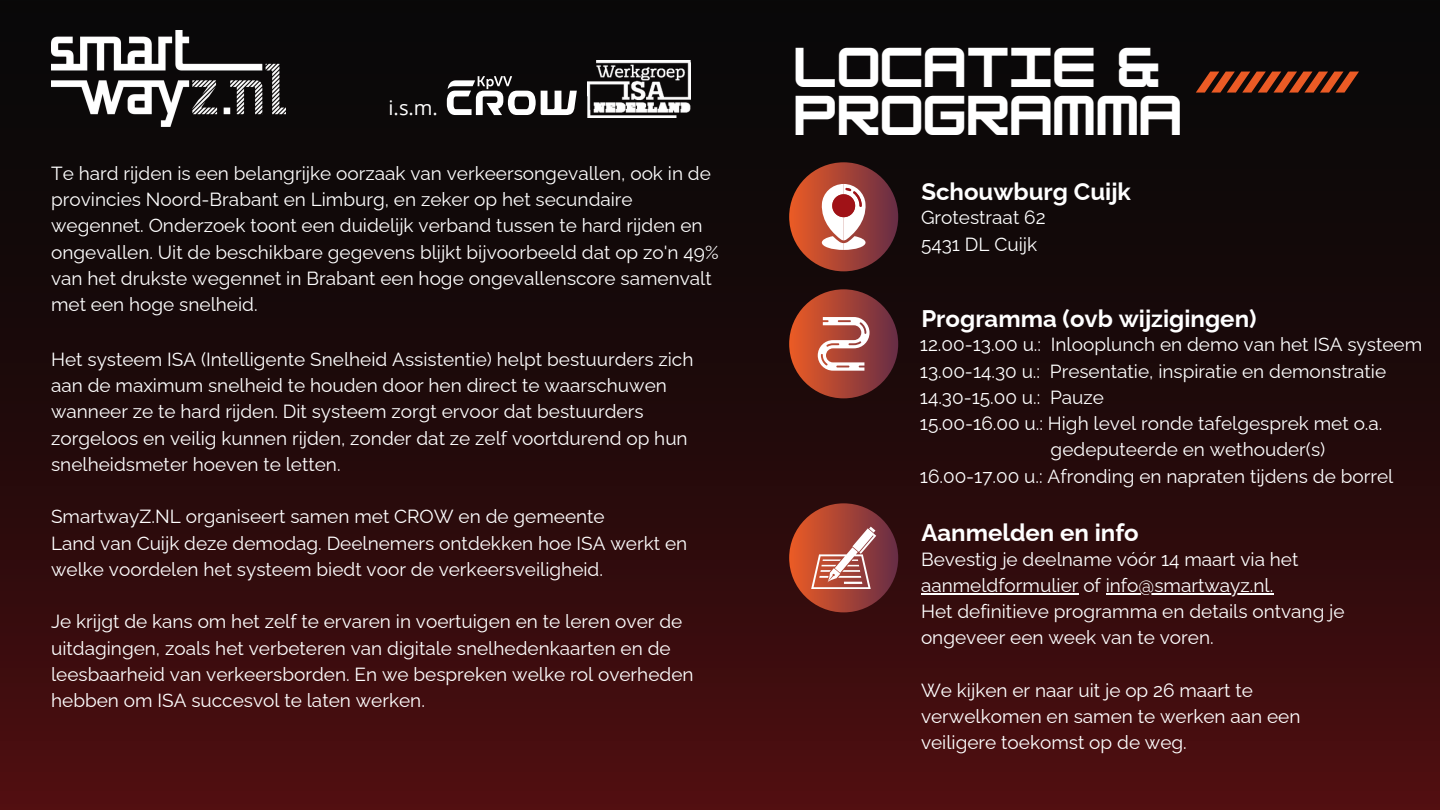
<style>
.page{position:relative;width:1440px;height:810px;background:#fff}
.page>*{position:absolute;margin:0;border:0;box-sizing:border-box;transform-origin:0 0}
.t1{font:700 49px/48.8px "HK Modular";color:#fff}
.t2{font:700 24px "Raleway";color:#fff}
.t3{font:20.1px "Open Sans";color:#fff}
.t4{font:19px/26.2px "Raleway";color:#fff}
</style>
<div class="page">
<div style="left:0;top:0;width:1440px;height:810px;background:linear-gradient(to bottom,#000707,#490d0f)"></div>
<div style="left:789px;top:289px;width:109px;height:109px;background:linear-gradient(to right,#e95a25,#672d45);border-radius:50%"></div>
<div style="left:789px;top:503px;width:109px;height:109px;background:linear-gradient(to right,#e95a24,#672d45);border-radius:50%"></div>
<div style="left:789px;top:162px;width:109px;height:109px;background:linear-gradient(to right,#e95a24,#672d45);border-radius:50%"></div>
<svg style="left:1196px;top:72px;width:163px;height:21px;background:#853518"></svg>
<svg style="left:818px;top:317px;width:52px;height:54px"></svg>
<svg style="left:821px;top:184px;width:45px;height:66px"></svg>
<img style="left:51px;top:31px;width:234px;height:96px">
<svg style="left:811px;top:527px;width:65px;height:62px"></svg>
<svg style="left:447px;top:76px;width:130px;height:39px"></svg>
<img style="left:587px;top:60px;width:104px;height:58px">
<hr style="left:921px;top:593px;width:158px;height:2px;background:#fff">
<hr style="left:1106px;top:593px;width:167px;height:2px;background:#fff">
<p class="t3" style="left:389px;top:93px;width:51px">i.s.m.</p>
<p class="t4" style="left:51px;top:160px;width:669px">Te hard rijden is een belangrijke oorzaak van verkeersongevallen, ook in de provincies Noord-Brabant en Limburg, en zeker op het secundaire wegennet. Onderzoek toont een duidelijk verband tussen te hard rijden en ongevallen. Uit de beschikbare gegevens blijkt bijvoorbeeld dat op zo'n 49% van het drukste wegennet in Brabant een hoge ongevallenscore samenvalt met een hoge snelheid.</p>
<p class="t4" style="left:51px;top:346px;width:644px">Het systeem ISA (Intelligente Snelheid Assistentie) helpt bestuurders zich aan de maximum snelheid te houden door hen direct te waarschuwen wanneer ze te hard rijden. Dit systeem zorgt ervoor dat bestuurders zorgeloos en veilig kunnen rijden, zonder dat ze zelf voortdurend op hun snelheidsmeter hoeven te letten.</p>
<p class="t4" style="left:51px;top:504px;width:555px">SmartwayZ.NL organiseert samen met CROW en de gemeente</p>
<p class="t4" style="left:51px;top:530px;width:638px">Land van Cuijk deze demodag. Deelnemers ontdekken hoe ISA werkt en welke voordelen het systeem biedt voor de verkeersveiligheid.</p>
<p class="t4" style="left:51px;top:609px;width:644px">Je krijgt de kans om het zelf te ervaren in voertuigen en te leren over de uitdagingen, zoals het verbeteren van digitale snelhedenkaarten en de leesbaarheid van verkeersborden. En we bespreken welke rol overheden hebben om ISA succesvol te laten werken.</p>
<p class="t1" style="left:794px;top:43px;width:390px">LOCATIE &amp;<br>PROGRAMMA</p>
<p class="t2" style="left:921px;top:177px;width:211px">Schouwburg Cuijk</p>
<h2 class="t4" style="left:921px;top:205px;width:126px">Grotestraat 62</h2>
<p class="t4" style="left:921px;top:231px;width:118px">5431 DL Cuijk</p>
<p class="t2" style="left:921px;top:304px;width:337px">Programma (ovb wijzigingen)</p>
<p class="t4" style="left:920px;top:332px;width:504px">12.00-13.00 u.: Inlooplunch en demo van het ISA systeem</p>
<p class="t4" style="left:920px;top:358px;width:468px">13.00-14.30 u.: Presentatie, inspiratie en demonstratie</p>
<h1 class="t4" style="left:920px;top:384px;width:186px">14.30-15.00 u.: Pauze</h1>
<p class="t4" style="left:920px;top:410px;width:464px">15.00-16.00 u.: High level ronde tafelgesprek met o.a.</p>
<p class="t4" style="left:1051px;top:437px;width:276px">gedeputeerde en wethouder(s)</p>
<h2 class="t4" style="left:920px;top:463px;width:475px">16.00-17.00 u.: Afronding en napraten tijdens de borrel</h2>
<p class="t2" style="left:921px;top:518px;width:219px">Aanmelden en info</p>
<p class="t4" style="left:921px;top:546px;width:379px">Bevestig je deelname vóór 14 maart via het aanmeldformulier of info@smartwayz.nl.</p>
<p class="t4" style="left:921px;top:598px;width:425px">Het definitieve programma en details ontvang je ongeveer een week van te voren.</p>
<p class="t4" style="left:921px;top:677px;width:381px">We kijken er naar uit je op 26 maart te verwelkomen en samen te werken aan een veiligere toekomst op de weg.</p>
</div>
